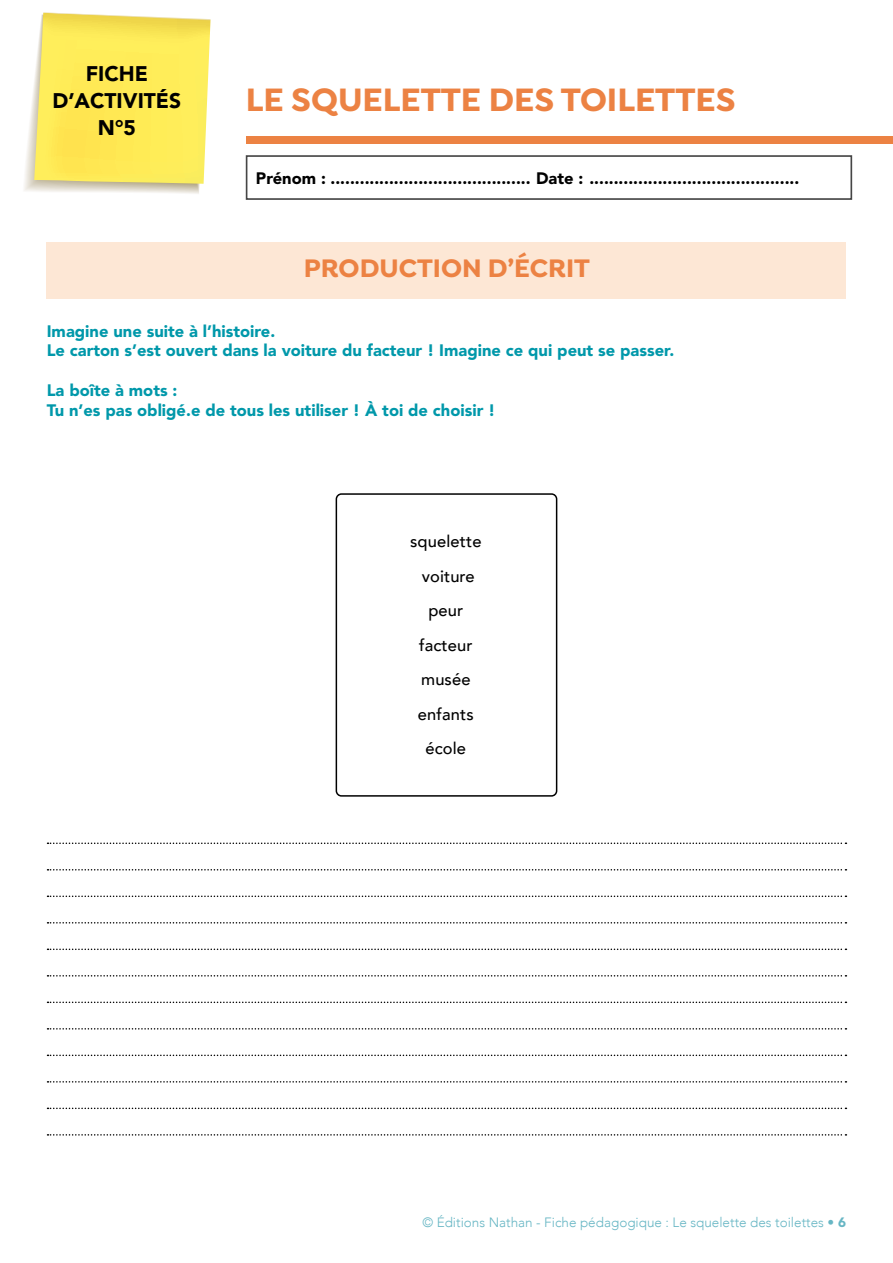
<style>
.page{position:relative;width:893px;height:1263px;background:#fff}
.page>*{position:absolute;margin:0;border:0;box-sizing:border-box;transform-origin:0 0}
.t1{font:700 34.5px "Isidora";color:#ec8243}
.t2{font:700 27px "Isidora";color:#ec8243}
.t3{font:900 21px/27px "Avenir LT Std";color:#000;text-align:center}
.t4{font:900 16.5px/19.8px "Avenir LT Std";color:#0098aa}
.t5{font:900 16.5px "Avenir LT Std";color:#000}
.t6{font:500 16.5px/34.5px "Avenir";letter-spacing:.01em;color:#020202;text-align:center}
.t7{font:300 13.5px "Avenir";color:#67b6c4}
.s1{font-family:"Avenir LT Std";font-weight:900}
</style>
<div class="page">
<svg style="left:24px;top:12px;width:187px;height:182px;background:#fae96f"></svg>
<div style="left:246px;top:155px;width:606px;height:45px;border:2px solid #464646"></div>
<div style="left:246px;top:136px;width:647px;height:8px;background:#ec8243"></div>
<div style="left:47px;top:242px;width:799px;height:57px;background:#fde7d5"></div>
<svg style="left:48px;top:842px;width:798px;height:2px"></svg>
<svg style="left:48px;top:869px;width:798px;height:1px"></svg>
<svg style="left:48px;top:895px;width:798px;height:2px"></svg>
<svg style="left:48px;top:922px;width:798px;height:1px"></svg>
<svg style="left:48px;top:948px;width:798px;height:2px"></svg>
<svg style="left:48px;top:975px;width:798px;height:1px"></svg>
<svg style="left:48px;top:1001px;width:798px;height:2px"></svg>
<svg style="left:48px;top:1028px;width:798px;height:1px"></svg>
<svg style="left:48px;top:1054px;width:798px;height:2px"></svg>
<svg style="left:48px;top:1081px;width:798px;height:1px"></svg>
<svg style="left:48px;top:1107px;width:798px;height:2px"></svg>
<svg style="left:48px;top:1134px;width:798px;height:1px"></svg>
<div style="left:336px;top:493px;width:221px;height:304px;border:2px solid #000;border-radius:5px"></div>
<p class="t3" style="left:52px;top:60px;width:130px">FICHE<br>D’ACTIVITÉS<br>N°5</p>
<h1 class="t1" style="left:246px;top:79px;width:491px">LE SQUELETTE DES TOILETTES</h1>
<p class="t5" style="left:256px;top:168px;width:545px">Prénom : ......................................... Date : ...........................................</p>
<h2 class="t2" style="left:304px;top:251px;width:288px">PRODUCTION D’ÉCRIT</h2>
<p class="t4" style="left:47px;top:321px;width:629px">Imagine une suite à l’histoire.<br>Le carton s’est ouvert dans la voiture du facteur ! Imagine ce qui peut se passer.</p>
<p class="t4" style="left:47px;top:380px;width:450px">La boîte à mots :<br>Tu n’es pas obligé.e de tous les utiliser ! À toi de choisir !</p>
<p class="t6" style="left:410px;top:523px;width:73px">squelette voiture peur facteur musée enfants école</p>
<p class="t7" style="left:422px;top:1214px;width:425px">© Éditions Nathan - Fiche pédagogique : Le squelette des toilettes • <span class="s1">6</span></p>
</div>
